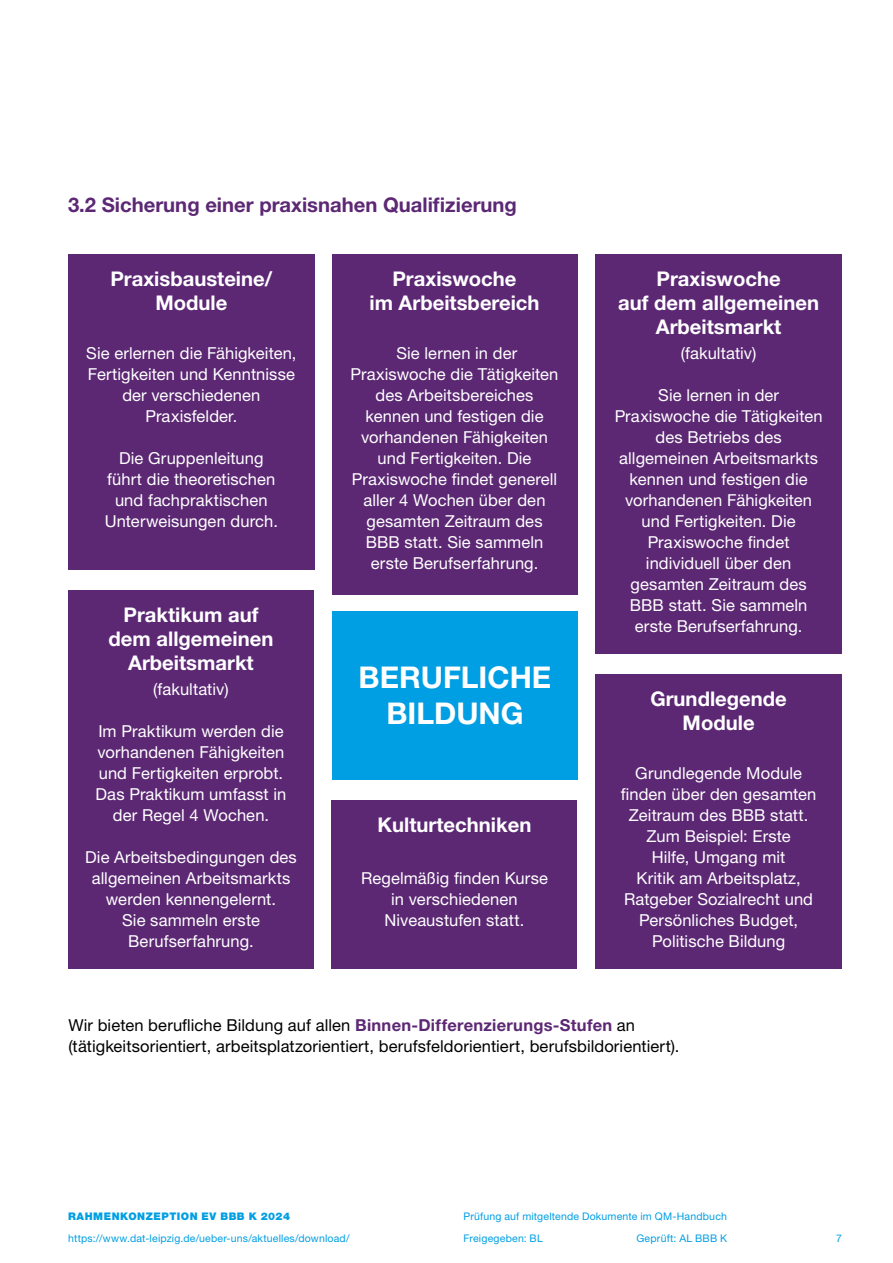
<style>
.page{position:relative;width:893px;height:1263px;background:#fff}
.page>*{position:absolute;margin:0;border:0;box-sizing:border-box;transform-origin:0 0}
.t1{font:700 30px/36px "Helvetica Neue LT Std";color:#fff;text-align:center}
.t2{font:700 20.25px/24.3px "Helvetica Neue LT Std";color:#fff;text-align:center}
.t3{font:700 20.25px "Helvetica Neue LT Std";color:#5c2874}
.t4{font:16.5px/21px "Helvetica Neue LT Std";letter-spacing:.005em;color:#fff;text-align:center}
.t5{font:16.5px/21px "Helvetica Neue LT Std";letter-spacing:.005em;color:#000}
.t6{font:10.5px/21px "Helvetica Neue LT Std";letter-spacing:.02em;color:#009fe3}
.t7{font:900 10.5px "Helvetica Neue LT Std";letter-spacing:.05em;color:#009fe3}
.s1{font-weight:700;color:#5c2874}
</style>
<div class="page">
<div style="left:332px;top:254px;width:245px;height:341px;background:#5c2874"></div>
<div style="left:595px;top:254px;width:247px;height:399px;background:#5c2874"></div>
<div style="left:595px;top:674px;width:247px;height:294px;background:#5c2874"></div>
<div style="left:332px;top:800px;width:245px;height:168px;background:#5c2874"></div>
<div style="left:68px;top:590px;width:246px;height:378px;background:#5c2874"></div>
<div style="left:68px;top:254px;width:247px;height:315px;background:#5c2874"></div>
<div style="left:332px;top:611px;width:246px;height:168px;background:#009fe3"></div>
<p class="t3" style="left:68px;top:193px;width:450px">3.2 Sicherung einer praxisnahen Qualifizierung</p>
<p class="t2" style="left:110px;top:266px;width:163px">Praxisbausteine/<br>Module</p>
<p class="t4" style="left:86px;top:343px;width:212px">Sie erlernen die Fähigkeiten,<br>Fertigkeiten und Kenntnisse der verschiedenen<br>Praxisfelder.</p>
<p class="t4" style="left:105px;top:448px;width:175px">Die Gruppenleitung führt die theoretischen und fachpraktischen<br>Unterweisungen durch.</p>
<p class="t2" style="left:109px;top:602px;width:166px">Praktikum auf dem allgemeinen<br>Arbeitsmarkt</p>
<p class="t4" style="left:153px;top:679px;width:77px">(fakultativ)</p>
<p class="t4" style="left:96px;top:721px;width:192px">Im Praktikum werden die vorhandenen Fähigkeiten und Fertigkeiten erprobt.<br>Das Praktikum umfasst in der Regel 4 Wochen.</p>
<p class="t4" style="left:85px;top:847px;width:213px">Die Arbeitsbedingungen des allgemeinen Arbeitsmarkts werden kennengelernt.<br>Sie sammeln erste<br>Berufserfahrung.</p>
<p class="t2" style="left:369px;top:266px;width:172px">Praxiswoche<br>im Arbeitsbereich</p>
<p class="t4" style="left:351px;top:343px;width:209px">Sie lernen in der<br>Praxiswoche die Tätigkeiten des Arbeitsbereiches kennen und festigen die vorhandenen Fähigkeiten und Fertigkeiten. Die<br>Praxiswoche findet generell aller 4 Wochen über den gesamten Zeitraum des<br>BBB statt. Sie sammeln erste Berufserfahrung.</p>
<h1 class="t1" style="left:359px;top:659px;width:194px">BERUFLICHE<br>BILDUNG</h1>
<p class="t2" style="left:378px;top:812px;width:155px">Kulturtechniken</p>
<p class="t4" style="left:361px;top:868px;width:188px">Regelmäßig finden Kurse in verschiedenen<br>Niveaustufen statt.</p>
<p class="t2" style="left:618px;top:266px;width:202px">Praxiswoche<br>auf dem allgemeinen<br>Arbeitsmarkt</p>
<p class="t4" style="left:681px;top:343px;width:77px">(fakultativ)</p>
<p class="t4" style="left:615px;top:385px;width:209px">Sie lernen in der<br>Praxiswoche die Tätigkeiten des Betriebs des allgemeinen Arbeitsmarkts kennen und festigen die vorhandenen Fähigkeiten und Fertigkeiten. Die<br>Praxiswoche findet individuell über den gesamten Zeitraum des<br>BBB statt. Sie sammeln erste Berufserfahrung.</p>
<p class="t2" style="left:650px;top:686px;width:138px">Grundlegende<br>Module</p>
<p class="t4" style="left:621px;top:763px;width:197px">Grundlegende Module finden über den gesamten<br>Zeitraum des BBB statt.<br>Zum Beispiel: Erste<br>Hilfe, Umgang mit<br>Kritik am Arbeitsplatz,<br>Ratgeber Sozialrecht und<br>Persönliches Budget,<br>Politische Bildung</p>
<p class="t5" style="left:68px;top:1015px;width:612px">Wir bieten berufliche Bildung auf allen <span class="s1">Binnen-Differenzierungs-Stufen</span> an (tätigkeitsorientiert, arbeitsplatzorientiert, berufsfeldorientiert, berufsbildorientiert).</p>
<p class="t7" style="left:68px;top:1210px;width:224px">RAHMENKONZEPTION EV BBB K 2024</p>
<p class="t6" style="left:68px;top:1227px;width:283px">https://www.dat-leipzig.de/ueber-uns/aktuelles/download/</p>
<p class="t6" style="left:463px;top:1206px;width:265px">Prüfung auf mitgeltende Dokumente im QM-Handbuch<br>Freigegeben: BL</p>
<p class="t6" style="left:636px;top:1227px;width:92px">Geprüft: AL BBB K</p>
<p class="t6" style="left:836px;top:1227px;width:7px">7</p>
</div>
